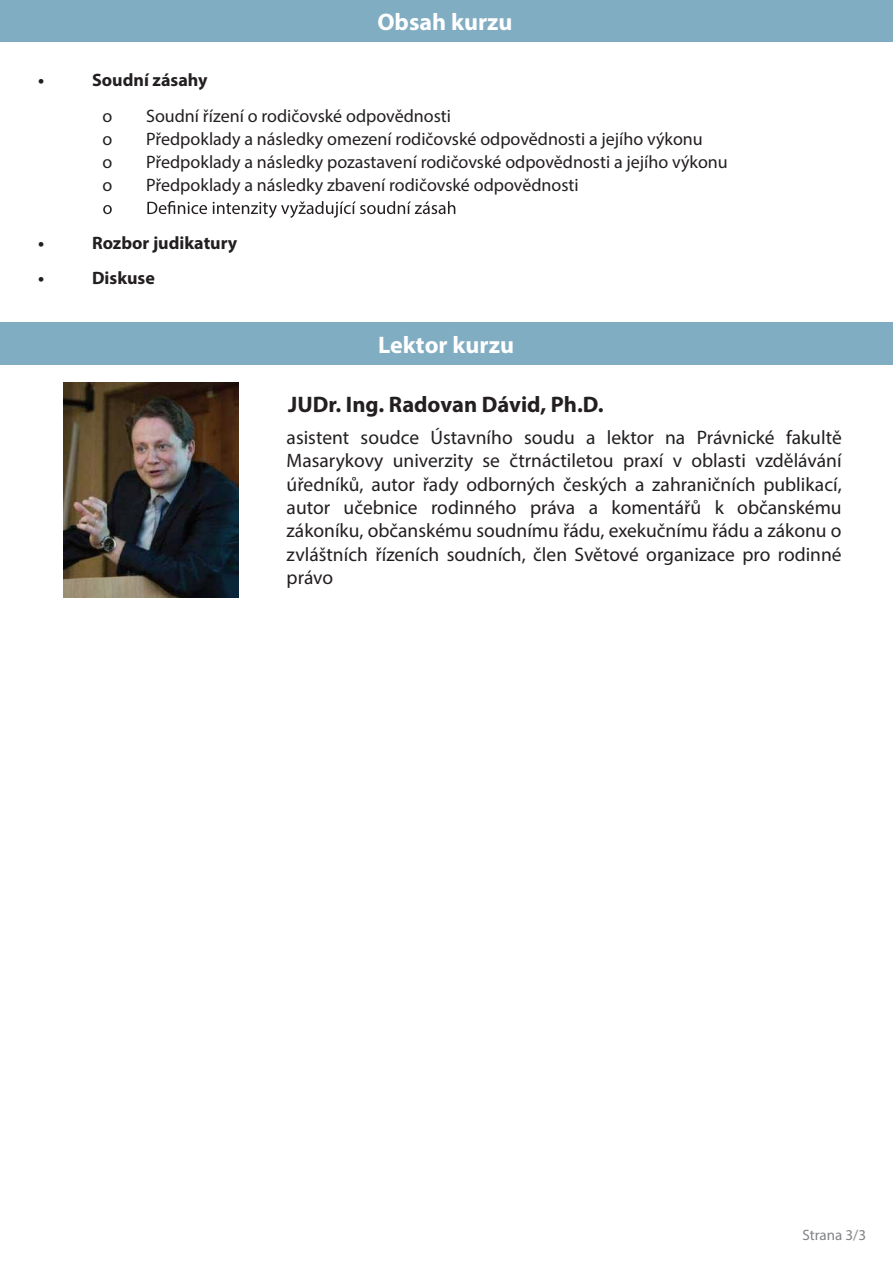
<style>
.page{position:relative;width:893px;height:1263px;background:#fff}
.page>*{position:absolute;margin:0;border:0;box-sizing:border-box;transform-origin:0 0}
.t1{font:700 24px "Myriad Pro";color:#fff}
.t2{font:700 22.5px "Myriad Pro";color:#231f20}
.t3{font:19.5px/23.4px "Myriad Pro";color:#231f20;text-align:justify}
.t4{font:18px "Myriad Pro";color:#231f20}
.t5{font:700 18px "Myriad Pro";color:#231f20}
.t6{font:15px "Myriad Pro";color:#808285}
</style>
<div class="page">
<div style="left:0;top:0;width:892px;height:42px;background:#80adc2"></div>
<div style="left:0;top:322px;width:893px;height:42px;background:#80adc2"></div>
<img style="left:63px;top:382px;width:176px;height:215px">
<svg style="left:103px;top:201px;width:352px;height:17px"></svg>
<p class="t1" style="left:377px;top:6px;width:137px">Obsah kurzu</p>
<p class="t5" style="left:38px;top:69px;width:8px">•</p>
<p class="t5" style="left:92px;top:69px;width:117px">Soudní zásahy</p>
<p class="t4" style="left:103px;top:104px;width:11px">o</p>
<p class="t4" style="left:146px;top:104px;width:306px">Soudní řízení o rodičovské odpovědnosti</p>
<p class="t4" style="left:103px;top:128px;width:11px">o</p>
<p class="t4" style="left:146px;top:128px;width:558px">Předpoklady a následky omezení rodičovské odpovědnosti a jejího výkonu</p>
<p class="t4" style="left:103px;top:151px;width:11px">o</p>
<p class="t4" style="left:146px;top:151px;width:583px">Předpoklady a následky pozastavení rodičovské odpovědnosti a jejího výkonu</p>
<p class="t4" style="left:103px;top:174px;width:11px">o</p>
<p class="t4" style="left:146px;top:174px;width:434px">Předpoklady a následky zbavení rodičovské odpovědnosti</p>
<p class="t5" style="left:38px;top:231px;width:8px">•</p>
<p class="t5" style="left:92px;top:231px;width:147px">Rozbor judikatury</p>
<p class="t5" style="left:38px;top:266px;width:8px">•</p>
<p class="t5" style="left:92px;top:266px;width:64px">Diskuse</p>
<p class="t1" style="left:378px;top:329px;width:137px">Lektor kurzu</p>
<p class="t2" style="left:288px;top:390px;width:317px">JUDr. Ing. Radovan Dávid, Ph.D.</p>
<p class="t3" style="left:287px;top:425px;width:557px">asistent soudce Ústavního soudu a lektor na Právnické fakultě Masarykovy univerzity se čtrnáctiletou praxí v oblasti vzdělávání úředníků, autor řady odborných českých a zahraničních publikací, autor učebnice rodinného práva a komentářů k občanskému zákoníku, občanskému soudnímu řádu, exekučnímu řádu a zákonu o zvláštních řízeních soudních, člen Světové organizace pro rodinné právo</p>
<p class="t6" style="left:802px;top:1225px;width:65px">Strana 3/3</p>
</div>
